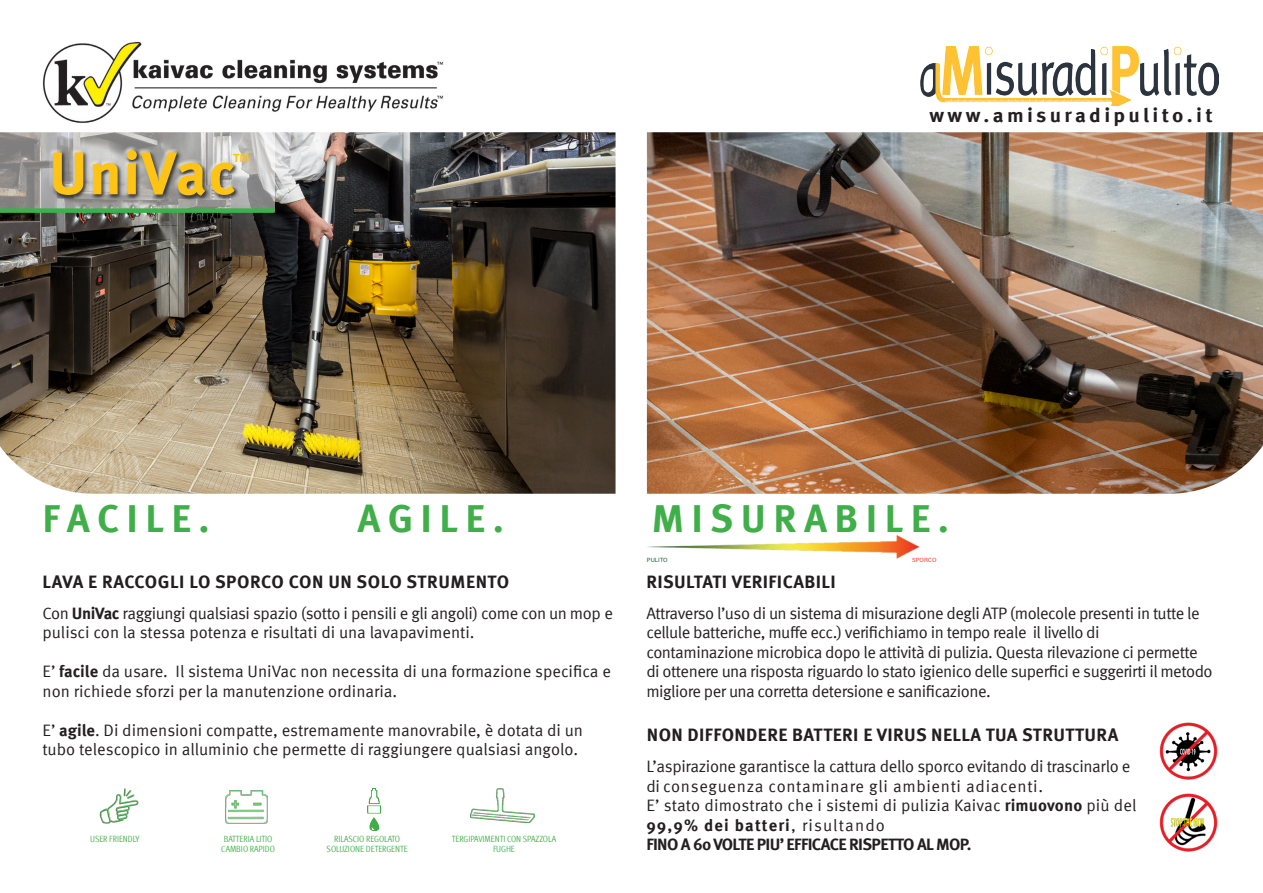
<style>
.page{position:relative;width:1263px;height:893px;background:#fff}
.page>*{position:absolute;margin:0;border:0;box-sizing:border-box;transform-origin:0 0}
.t1{font:700 60px "Meta Pro";letter-spacing:.02em;color:#fec415}
.t2{font:700 39px "Meta Pro";letter-spacing:.19em;color:#40ae49}
.t3{font:700 19.65px "Meta Pro";letter-spacing:.16em;color:#231f20;scale:1.06 1}
.t4{font:700 18px "Meta Pro";letter-spacing:.02em;color:#231f20}
.t5{font:16.5px/19.5px "Meta Pro";letter-spacing:-.025em;color:#231f20}
.t6{font:16.5px/19.5px "Meta Pro";color:#231f20}
.t7{font:16.5px "Meta Pro";letter-spacing:.005em;color:#231f20}
.t8{font:700 16.5px "Meta Pro";letter-spacing:-.04em;color:#231f20}
.t9{font:700 16.5px "Meta Pro";letter-spacing:.07em;color:#231f20}
.t10{font:700 12px "Myriad Pro";color:#fec415}
.t11{font:condensed 9px/9.4px "Meta Pro";color:#40ae49;text-align:center}
.t12{font:6px "Acumin Variable Concept";letter-spacing:.01em;color:#186432}
.t13{font:6px "Acumin Variable Concept";letter-spacing:.015em;color:#ef3e2a}
.s1{font-weight:700}
.s2{font-weight:400}
</style>
<div class="page">
<img style="left:42px;top:41px;width:402px;height:82px">
<img style="left:647px;top:132px;width:616px;height:362px">
<img style="left:0;top:132px;width:615px;height:362px">
<img style="left:647px;top:535px;width:272px;height:24px">
<img style="left:225px;top:791px;width:43px;height:33px">
<img style="left:471px;top:788px;width:64px;height:35px">
<img style="left:367px;top:788px;width:14px;height:42px">
<img style="left:99px;top:788px;width:40px;height:36px">
<img style="left:1159px;top:722px;width:59px;height:58px">
<svg style="left:0;top:132px;width:275px;height:76px;background:#a7a6a4"></svg>
<img style="left:1159px;top:793px;width:59px;height:59px">
<div style="left:0;top:208px;width:275px;height:5px;background:#40ae49"></div>
<div style="left:49px;top:145px;width:193px;height:57px;background:#231f20;opacity:.4"></div>
<div style="left:49px;top:146px;width:189px;height:51px;background:#fff;opacity:.75"></div>
<div style="left:51px;top:150px;width:188px;height:50px;background:#231f20;opacity:.5"></div>
<img style="left:921px;top:46px;width:297px;height:59px">
<h1 class="t1" style="left:49px;top:126px;width:189px">UniVac</h1>
<p class="t10" style="left:233px;top:150px;width:18px">TM</p>
<p class="t3" style="left:929px;top:100px;width:269px">www.amisuradipulito.it</p>
<p class="t2" style="left:43px;top:487px;width:169px">FACILE.</p>
<p class="t2" style="left:358px;top:487px;width:148px">AGILE.</p>
<p class="t2" style="left:652px;top:487px;width:299px">MISURABILE.</p>
<p class="t4" style="left:43px;top:567px;width:468px">LAVA E RACCOGLI LO SPORCO CON UN SOLO STRUMENTO</p>
<p class="t5" style="left:43px;top:602px;width:572px">Con <span class="s1">UniVac</span> raggiungi qualsiasi spazio (sotto i pensili e gli angoli) come con un mop e pulisci con la stessa potenza e risultati di una lavapavimenti.</p>
<p class="t6" style="left:43px;top:660px;width:570px">E’ <span class="s1">facile</span> da usare. Il sistema UniVac non necessita di una formazione specifica e non richiede sforzi per la manutenzione ordinaria.</p>
<p class="t6" style="left:43px;top:719px;width:542px">E’ <span class="s1">agile</span>. Di dimensioni compatte, estremamente manovrabile, è dotata di un tubo telescopico in alluminio che permette di raggiungere qualsiasi angolo.</p>
<p class="t11" style="left:90px;top:834px;width:51px">USER FRIENDLY</p>
<p class="t11" style="left:224px;top:834px;width:50px">BATTERIA LITIO</p>
<p class="t11" style="left:221px;top:843px;width:55px">CAMBIO RAPIDO</p>
<p class="t11" style="left:452px;top:834px;width:106px">TERGIPAVIMENTI CON SPAZZOLA<br>FUGHE</p>
<p class="t11" style="left:334px;top:834px;width:67px">RILASCIO REGOLATO</p>
<p class="t11" style="left:327px;top:843px;width:83px">SOLUZIONE DETERGENTE</p>
<p class="t12" style="left:647px;top:555px;width:22px">PULITO</p>
<p class="t13" style="left:912px;top:555px;width:26px">SPORCO</p>
<p class="t4" style="left:646px;top:567px;width:191px">RISULTATI VERIFICABILI</p>
<p class="t5" style="left:646px;top:602px;width:555px">Attraverso l’uso di un sistema di misurazione degli ATP (molecole presenti in tutte le cellule batteriche, muffe ecc.) verifichiamo in tempo reale il livello di</p>
<p class="t5" style="left:646px;top:641px;width:568px">contaminazione microbica dopo le attività di pulizia. Questa rilevazione ci permette di ottenere una risposta riguardo lo stato igienico delle superfici e suggerirti il metodo migliore per una corretta detersione e sanificazione.</p>
<p class="t4" style="left:647px;top:721px;width:473px">NON DIFFONDERE BATTERI E VIRUS NELLA TUA STRUTTURA</p>
<p class="t5" style="left:646px;top:755px;width:486px">L’aspirazione garantisce la cattura dello sporco evitando di trascinarlo e di conseguenza contaminare gli ambienti adiacenti.</p>
<p class="t7" style="left:646px;top:793px;width:492px">E’ stato dimostrato che i sistemi di pulizia Kaivac <span class="s1">rimuovono</span> più del</p>
<p class="t9" style="left:646px;top:812px;width:240px">99,9% dei batteri<span class="s2">, risultando</span></p>
<p class="t8" style="left:646px;top:832px;width:327px">FINO A 60 VOLTE PIU’ EFFICACE RISPETTO AL MOP.</p>
</div>
